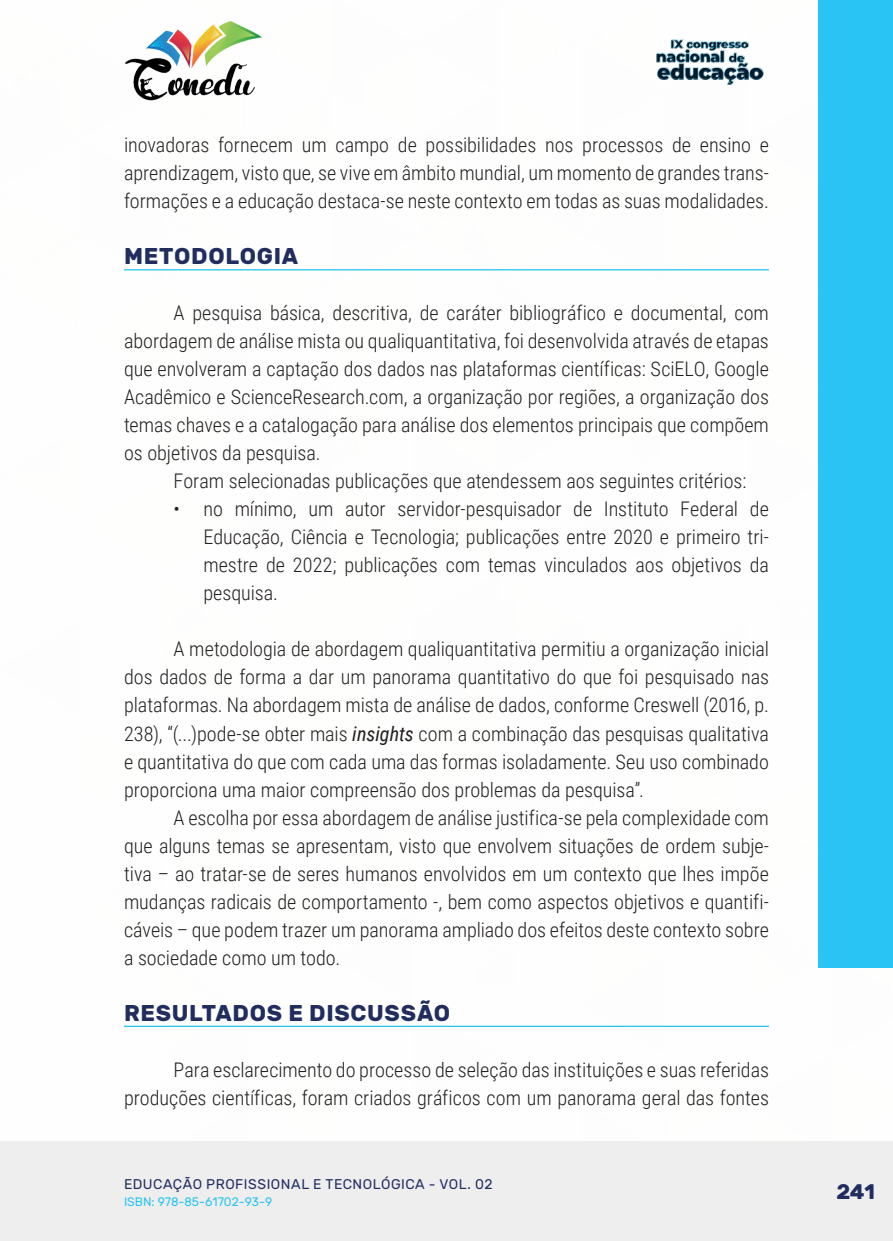
<style>
.page{position:relative;width:893px;height:1241px;background:#fff}
.page>*{position:absolute;margin:0;border:0;box-sizing:border-box;transform-origin:0 0}
._10_SUBTITULO{font:700 22.75px "Rubik";letter-spacing:.03em;color:#202d5e}
.t1{font:700 21px "Rubik";color:#202d5e}
._9_CORPO{font:300 20.12px/28px "Roboto Condensed";color:#231f20;text-align:justify}
.t2{font:14px "Rubik";letter-spacing:.035em;color:#202d5e}
.t3{font:12.25px "Rubik";color:#29c4f3}
.s1{font-weight:400;font-style:italic}
</style>
<div class="page">
<div style="left:0;top:1141px;width:893px;height:99px;background:#eeeeef"></div>
<div style="left:819px;top:0;width:74px;height:967px;background:#29c4f3"></div>
<img style="left:125px;top:20px;width:137px;height:81px">
<img style="left:656px;top:39px;width:108px;height:46px">
<hr style="left:124px;top:269px;width:645px;height:1px;background:#29c4f3">
<hr style="left:124px;top:1025px;width:645px;height:1px;background:#29c4f3">
<p class="_9_CORPO" style="left:124px;top:130px;width:646px">inovadoras fornecem um campo de possibilidades nos processos de ensino e aprendizagem, visto que, se vive em âmbito mundial, um momento de grandes trans&shy;formações e a educação destaca-se neste contexto em todas as suas modalidades.</p>
<p class="_10_SUBTITULO" style="left:124px;top:243px;width:176px">METODOLOGIA</p>
<p class="_9_CORPO" style="left:124px;top:298px;width:646px;text-indent:50px">A pesquisa básica, descritiva, de caráter bibliográfico e documental, com abordagem de análise mista ou qualiquantitativa, foi desenvolvida através de etapas que envolveram a captação dos dados nas plataformas científicas: SciELO, Google Acadêmico e ScienceResearch.com, a organização por regiões, a organização dos temas chaves e a catalogação para análise dos elementos principais que compõem os objetivos da pesquisa.</p>
<p class="_9_CORPO" style="left:174px;top:466px;width:574px">Foram selecionadas publicações que atendessem aos seguintes critérios:</p>
<p class="_9_CORPO" style="left:203px;top:494px;width:567px;text-indent:-30px">• no mínimo, um autor servidor-pesquisador de Instituto Federal de Educação, Ciência e Tecnologia; publicações entre 2020 e primeiro tri&shy;mestre de 2022; publicações com temas vinculados aos objetivos da pesquisa.</p>
<p class="_9_CORPO" style="left:124px;top:634px;width:646px;text-indent:50px">A metodologia de abordagem qualiquantitativa permitiu a organização inicial dos dados de forma a dar um panorama quantitativo do que foi pesquisado nas plataformas. Na abordagem mista de análise de dados, conforme Creswell (2016, p.<br>238), “(...)pode-se obter mais <span class="s1">insights</span> com a combinação das pesquisas qualitativa e quantitativa do que com cada uma das formas isoladamente. Seu uso combinado proporciona uma maior compreensão dos problemas da pesquisa”.</p>
<p class="_9_CORPO" style="left:124px;top:802px;width:646px;text-indent:50px">A escolha por essa abordagem de análise justifica-se pela complexidade com que alguns temas se apresentam, visto que envolvem situações de ordem subje&shy;tiva – ao tratar-se de seres humanos envolvidos em um contexto que lhes impõe mudanças radicais de comportamento -, bem como aspectos objetivos e quantifi&shy;cáveis – que podem trazer um panorama ampliado dos efeitos deste contexto sobre a sociedade como um todo.</p>
<p class="_10_SUBTITULO" style="left:124px;top:999px;width:327px">RESULTADOS E DISCUSSÃO</p>
<p class="_9_CORPO" style="left:124px;top:1054px;width:646px;text-align:right">Para esclarecimento do processo de seleção das instituições e suas referidas produções científicas, foram criados gráficos com um panorama geral das fontes</p>
<p class="t2" style="left:124px;top:1175px;width:370px">EDUCAÇÃO PROFISSIONAL E TECNOLÓGICA - VOL. 02</p>
<p class="t3" style="left:124px;top:1194px;width:150px">ISBN: 978-85-61702-93-9</p>
<p class="t1" style="left:836px;top:1179px;width:40px">241</p>
</div>
